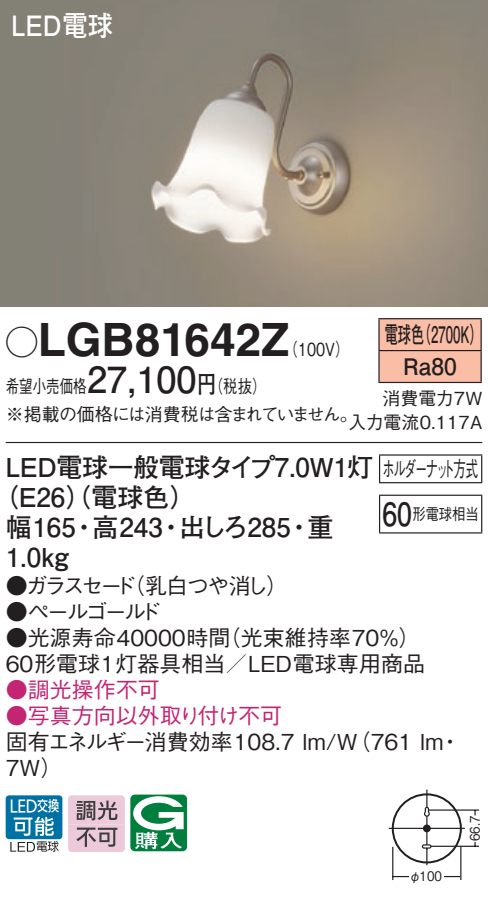
<style>
.page{position:relative;width:488px;height:901px;background:#fff}
.page>*{position:absolute;margin:0;border:0;box-sizing:border-box;transform-origin:0 0}
.t1{font:700 46px "Helvetica LT Std";color:#231f20}
.t2{font:700 36px "Futo Go B101 Pro";color:#231f20}
.t3{font:700 32px "Futo Go B101 Pro";color:#231f20;scale:.83 1}
.t4{font:700 28px "Futo Go B101 Pro";color:#fff;scale:.9 1}
.t5{font:700 26px/30px "Futo Go B101 Pro";letter-spacing:-.015em;color:#231f20}
.t6{font:700 22.8px/32px "Futo Go B101 Pro";color:#231f20;scale:.58 1}
.t7{font:500 22px/26px "Gothic BBB Pro";color:#231f20}
.t8{font:500 22px "Gothic BBB Pro";color:#c42573}
.t9{font:500 22px "Gothic BBB Pro";letter-spacing:-.12em;color:#231f20;scale:.56 1}
.t10{font:500 22px "Gothic BBB Pro";letter-spacing:-.12em;color:#231f20}
.t11{font:500 18px/28px "Gothic BBB Pro";letter-spacing:-.04em;color:#231f20;scale:.75 1}
.t12{font:500 18px/24px "Gothic BBB Pro";color:#231f20;text-align:right}
.t13{font:500 18px "Gothic BBB Pro";color:#231f20;scale:.8 1}
.t14{font:500 16px "Gothic BBB Pro";color:#231f20;scale:.83 1}
.t15{font:500 13.2px "Gothic BBB Pro";color:#231f20;scale:.9 1}
.s1{font-family:"Ford Classification 1";font-weight:400;font-size:32px}
.s2{font-family:"Futo Go B101 Pro";font-weight:700;font-size:24px}
</style>
<div class="page">
<div style="left:391px;top:793px;width:70px;height:70px;border:2px solid #231f20;border-radius:50%"></div>
<hr style="left:389px;top:828px;width:75px;height:1px;background:#231f20">
<hr style="left:426px;top:790px;width:1px;height:75px;background:#231f20">
<hr style="left:429px;top:809px;width:50px;height:2px;background:#231f20">
<hr style="left:431px;top:845px;width:48px;height:2px;background:#231f20">
<hr style="left:460px;top:847px;width:1px;height:33px;background:#231f20">
<hr style="left:392px;top:847px;width:1px;height:33px;background:#231f20">
<svg style="left:393px;top:876px;width:16px;height:1px"></svg>
<div style="left:421px;top:844px;width:10px;height:4px;border:1px solid #231f20;border-radius:2px"></div>
<svg style="left:422px;top:806px;width:39px;height:72px"></svg>
<img style="left:0;top:0;width:488px;height:306px">
<div style="left:6px;top:795px;width:56px;height:44px;background:#0071a5;border-radius:3px"></div>
<svg style="left:10px;top:799px;width:49px;height:53px"></svg>
<hr style="left:6px;top:442px;width:476px;height:1px;background:#231f20">
<div style="left:379px;top:319px;width:101px;height:63px;background:#fabda6"></div>
<hr style="left:378px;top:318px;width:103px;height:1px;background:#231f20">
<hr style="left:378px;top:319px;width:1px;height:31px;background:#231f20">
<hr style="left:480px;top:319px;width:1px;height:31px;background:#231f20">
<hr style="left:378px;top:350px;width:103px;height:1px;background:#231f20">
<hr style="left:378px;top:351px;width:1px;height:31px;background:#231f20">
<hr style="left:480px;top:351px;width:1px;height:31px;background:#231f20">
<hr style="left:378px;top:382px;width:103px;height:1px;background:#231f20">
<svg style="left:379px;top:456px;width:1px;height:26px"></svg>
<hr style="left:379px;top:454px;width:103px;height:2px;background:#231f20">
<svg style="left:481px;top:456px;width:1px;height:26px"></svg>
<hr style="left:379px;top:482px;width:103px;height:1px;background:#231f20">
<hr style="left:379px;top:496px;width:1px;height:36px;background:#231f20">
<hr style="left:379px;top:494px;width:103px;height:2px;background:#231f20">
<hr style="left:481px;top:496px;width:1px;height:36px;background:#231f20">
<hr style="left:379px;top:532px;width:103px;height:1px;background:#231f20">
<svg style="left:68px;top:794px;width:119px;height:58px"></svg>
<p class="t4" style="left:11px;top:3px;width:114px">LED電球</p>
<h1 class="t1" style="left:6px;top:311px;width:285px"><span class="s1">A</span>LGB81642Z</h1>
<p class="t13" style="left:197px;top:372px;width:88px">（<span class="s2">円</span>税抜(</p>
<p class="t6" style="left:417px;top:316px;width:115px">（2700 (K</p>
<p class="t6" style="left:403px;top:316px;width:94px;text-indent:-19px">電球色<br>Ra80</p>
<p class="t13" style="left:283px;top:334px;width:84px">（100 (V</p>
<h2 class="t2" style="left:87px;top:351px;width:111px">27,100</h2>
<p class="t11" style="left:6px;top:370px;width:471px">希望小売価格<br>※掲載の価格には消費税は含まれていません。</p>
<p class="t5" style="left:6px;top:449px;width:369px">LED電球一般電球タイプ7.0W 灯1</p>
<p class="t5" style="left:-8px;top:479px;width:206px">（E26（）電球色(</p>
<p class="t5" style="left:307px;top:509px;width:27px">重</p>
<p class="t12" style="left:348px;top:383px;width:135px">消費電力7W<br>入力電流0.117A</p>
<p class="t9" style="left:382px;top:451px;width:172px">ホルダーナット方式</p>
<p class="t14" style="left:412px;top:501px;width:81px">形電球相当</p>
<h3 class="t3" style="left:382px;top:488px;width:37px">60</h3>
<p class="t5" style="left:6px;top:509px;width:72px">幅165<br>1.0kg</p>
<p class="t5" style="left:92px;top:509px;width:72px">高243</p>
<p class="t5" style="left:179px;top:509px;width:113px">出しろ285</p>
<p class="t5" style="left:71px;top:509px;width:27px">・</p>
<p class="t5" style="left:158px;top:509px;width:27px">・</p>
<p class="t5" style="left:286px;top:509px;width:27px">・</p>
<p class="t7" style="left:123px;top:570px;width:166px">（乳白つや消し(</p>
<p class="t7" style="left:6px;top:570px;width:132px">●ガラスセード</p>
<p class="t10" style="left:6px;top:594px;width:157px">●ペールゴールド</p>
<p class="t7" style="left:219px;top:622px;width:203px">（光束維持率70％(</p>
<p class="t7" style="left:6px;top:622px;width:420px">●光源寿命40000時間<br>60形電球1灯器具相当／LED電球専用商品</p>
<p class="t8" style="left:6px;top:672px;width:155px">●調光操作不可</p>
<p class="t8" style="left:6px;top:698px;width:278px">●写真方向以外取り付け不可</p>
<p class="t7" style="left:6px;top:726px;width:439px">固有エネルギー消費効率108.7 lm （W/ 761 lm<br>7W(</p>
<p class="t7" style="left:439px;top:726px;width:23px">・</p>
<p class="t15" style="left:409px;top:865px;width:38px">φ100</p>
<p class="t15" style="left:464px;top:841px;width:30px;rotate:-90deg">66.7</p>
</div>
